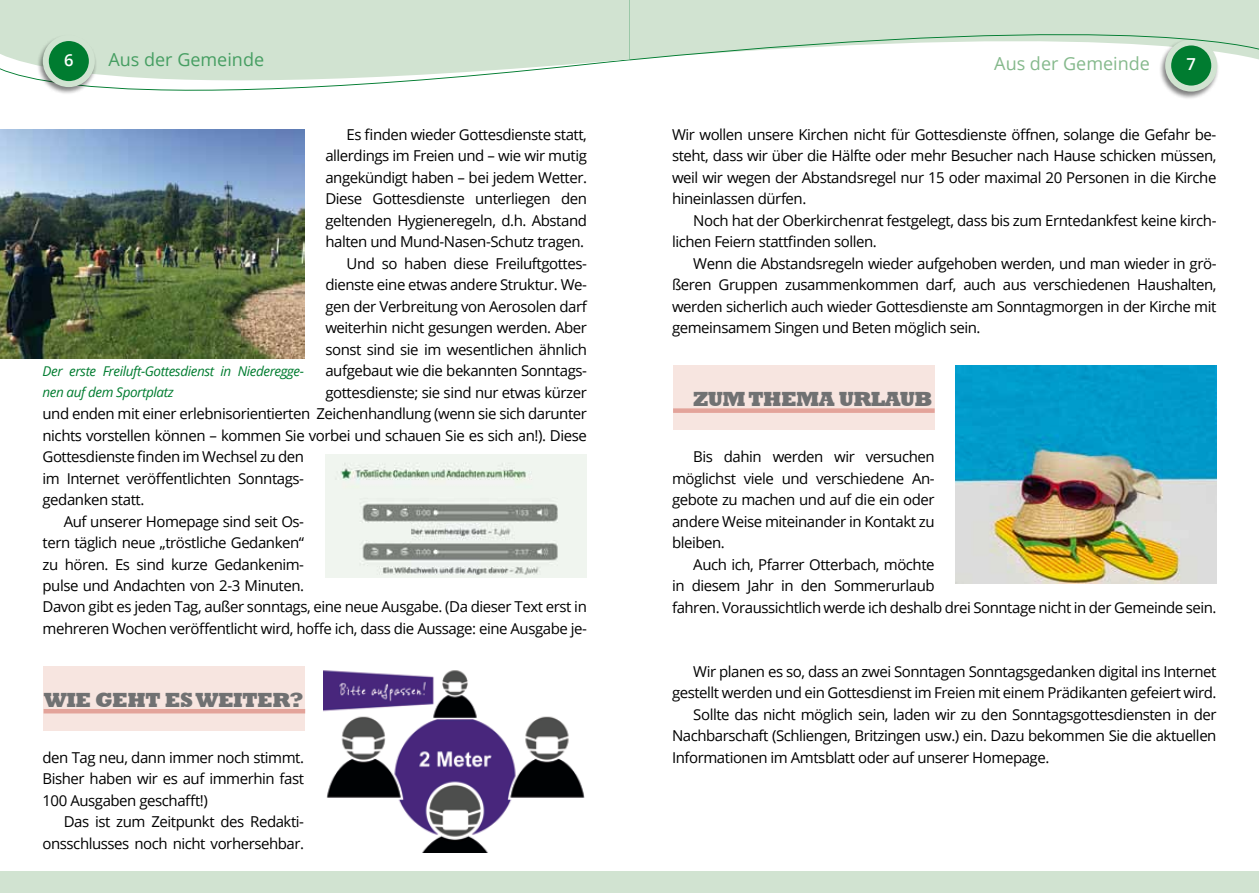
<style>
.page{position:relative;width:1259px;height:893px;background:#fff}
.page>*{position:absolute;margin:0;border:0;box-sizing:border-box;transform-origin:0 0}
.t1{font:800 21px "Rockwell";letter-spacing:-.03em;color:#707172}
.t2{font:18px "Open Sans";color:#469e62}
.t3{font:18px "Open Sans";color:#85b98c}
.t4{font:600 16.5px "Open Sans";color:#fff}
.t5{font:15px/21.5px "Open Sans";letter-spacing:-.03em;color:#000;text-align:justify}
.t6{font:italic 13.5px/21px "Open Sans";letter-spacing:-.03em;color:#007c30}
</style>
<div class="page">
<img style="left:0;top:129px;width:304px;height:230px">
<img style="left:325px;top:454px;width:262px;height:123px">
<img style="left:323px;top:670px;width:262px;height:182px">
<img style="left:956px;top:365px;width:260px;height:218px">
<svg style="left:0;top:0;width:629px;height:91px;fill:#d1e3d1"></svg>
<div style="left:0;top:872px;width:629px;height:21px;background:#d1e3d1"></div>
<div style="left:629px;top:872px;width:630px;height:21px;background:#d1e3d1"></div>
<div style="left:1159px;top:39px;width:60px;height:61px;background:#000;opacity:.5"></div>
<div style="left:1168px;top:42px;width:46px;height:47px;background:#007c30;border-radius:50%"></div>
<div style="left:1165px;top:39px;width:52px;height:53px;border:6px solid #d1e3d1;border-radius:50%"></div>
<div style="left:37px;top:35px;width:60px;height:60px;background:#000;opacity:.5"></div>
<div style="left:46px;top:38px;width:46px;height:46px;background:#007c30;border-radius:50%"></div>
<div style="left:43px;top:35px;width:52px;height:52px;border:6px solid #d1e3d1;border-radius:50%"></div>
<svg style="left:629px;top:0;width:630px;height:63px"></svg>
<div style="left:44px;top:666px;width:261px;height:64px;background:#f7e5e0"></div>
<hr style="left:44px;top:709px;width:261px;height:4px;background:#e3a39a">
<div style="left:673px;top:365px;width:261px;height:65px;background:#f7e5e0"></div>
<div style="left:673px;top:408px;width:261px;height:5px;background:#e3a39a"></div>
<p class="t2" style="left:108px;top:47px;width:157px">Aus der Gemeinde</p>
<p class="t3" style="left:994px;top:51px;width:157px">Aus der Gemeinde</p>
<p class="t4" style="left:64px;top:48px;width:11px">6</p>
<p class="t4" style="left:1186px;top:53px;width:11px">7</p>
<p class="t6" style="left:43px;top:360px;width:263px">Der erste Freiluft-Gottesdienst in Niederegge&shy;nen auf dem Sportplatz</p>
<p class="t5" style="left:325px;top:123px;width:263px;text-align:right">Es finden wieder Gottesdienste statt, allerdings im Freien und – wie wir mutig angekündigt haben – bei jedem Wetter.<br>Diese Gottesdienste unterliegen den geltenden Hygieneregeln, d.h. Abstand halten und Mund-Nasen-Schutz tragen.<br>Und so haben diese Freiluftgottes&shy;dienste eine etwas andere Struktur. We&shy;gen der Verbreitung von Aerosolen darf weiterhin nicht gesungen werden. Aber sonst sind sie im wesentlichen ähnlich aufgebaut wie die bekannten Sonntags&shy;gottesdienste; sie sind nur etwas kürzer</p>
<p class="t5" style="left:43px;top:403px;width:546px">und enden mit einer erlebnisorientierten Zeichenhandlung (wenn sie sich darunter</p>
<p class="t5" style="left:43px;top:424px;width:546px">nichts vorstellen können – kommen Sie vorbei und schauen Sie es sich an!). Diese</p>
<p class="t5" style="left:43px;top:445px;width:263px">Gottesdienste finden im Wechsel zu den</p>
<p class="t5" style="left:43px;top:467px;width:263px">im Internet veröffentlichten Sonntags-</p>
<p class="t5" style="left:43px;top:488px;width:103px">gedanken statt.</p>
<p class="t5" style="left:64px;top:510px;width:242px">Auf unserer Homepage sind seit Os-</p>
<p class="t5" style="left:43px;top:531px;width:263px">tern täglich neue „tröstliche Gedanken“</p>
<p class="t5" style="left:43px;top:553px;width:263px">zu hören. Es sind kurze Gedankenim-</p>
<p class="t5" style="left:43px;top:574px;width:263px">pulse und Andachten von 2-3 Minuten.</p>
<p class="t5" style="left:43px;top:596px;width:546px">Davon gibt es jeden Tag, außer sonntags, eine neue Ausgabe. (Da dieser Text erst in</p>
<p class="t5" style="left:43px;top:617px;width:546px">mehreren Wochen veröffentlicht wird, hoffe ich, dass die Aussage: eine Ausgabe je-</p>
<h1 class="t1" style="left:44px;top:688px;width:261px">WIE GEHT ES WEITER?</h1>
<p class="t5" style="left:43px;top:746px;width:263px">den Tag neu, dann immer noch stimmt.<br>Bisher haben wir es auf immerhin fast 100 Ausgaben geschafft!)</p>
<p class="t5" style="left:43px;top:811px;width:263px;text-align:right">Das ist zum Zeitpunkt des Redakti&shy;onsschlusses noch nicht vorhersehbar.</p>
<p class="t5" style="left:672px;top:123px;width:546px">Wir wollen unsere Kirchen nicht für Gottesdienste öffnen, solange die Gefahr be&shy;steht, dass wir über die Hälfte oder mehr Besucher nach Hause schicken müssen, weil wir wegen der Abstandsregel nur 15 oder maximal 20 Personen in die Kirche hineinlassen dürfen.</p>
<p class="t5" style="left:672px;top:209px;width:546px;text-indent:21px">Noch hat der Oberkirchenrat festgelegt, dass bis zum Erntedankfest keine kirch&shy;lichen Feiern stattfinden sollen.</p>
<p class="t5" style="left:672px;top:252px;width:546px;text-indent:21px">Wenn die Abstandsregeln wieder aufgehoben werden, und man wieder in grö&shy;ßeren Gruppen zusammenkommen darf, auch aus verschiedenen Haushalten, werden sicherlich auch wieder Gottesdienste am Sonntagmorgen in der Kirche mit gemeinsamem Singen und Beten möglich sein.</p>
<h1 class="t1" style="left:693px;top:387px;width:241px">ZUM THEMA URLAUB</h1>
<p class="t5" style="left:672px;top:446px;width:264px;text-indent:21px">Bis dahin werden wir versuchen möglichst viele und verschiedene An&shy;gebote zu machen und auf die ein oder andere Weise miteinander in Kontakt zu bleiben.</p>
<p class="t5" style="left:672px;top:553px;width:546px;text-align:left;text-indent:21px">Auch ich, Pfarrer Otterbach, möchte<br>in diesem Jahr in den Sommerurlaub<br>fahren. Voraussichtlich werde ich deshalb drei Sonntage nicht in der Gemeinde sein.</p>
<p class="t5" style="left:693px;top:660px;width:525px">Wir planen es so, dass an zwei Sonntagen Sonntagsgedanken digital ins Internet</p>
<p class="t5" style="left:672px;top:682px;width:546px">gestellt werden und ein Gottesdienst im Freien mit einem Prädikanten gefeiert wird.</p>
<p class="t5" style="left:693px;top:703px;width:525px">Sollte das nicht möglich sein, laden wir zu den Sonntagsgottesdiensten in der</p>
<p class="t5" style="left:672px;top:725px;width:546px">Nachbarschaft (Schliengen, Britzingen usw.) ein. Dazu bekommen Sie die aktuellen</p>
<p class="t5" style="left:672px;top:746px;width:379px">Informationen im Amtsblatt oder auf unserer Homepage.</p>
</div>
